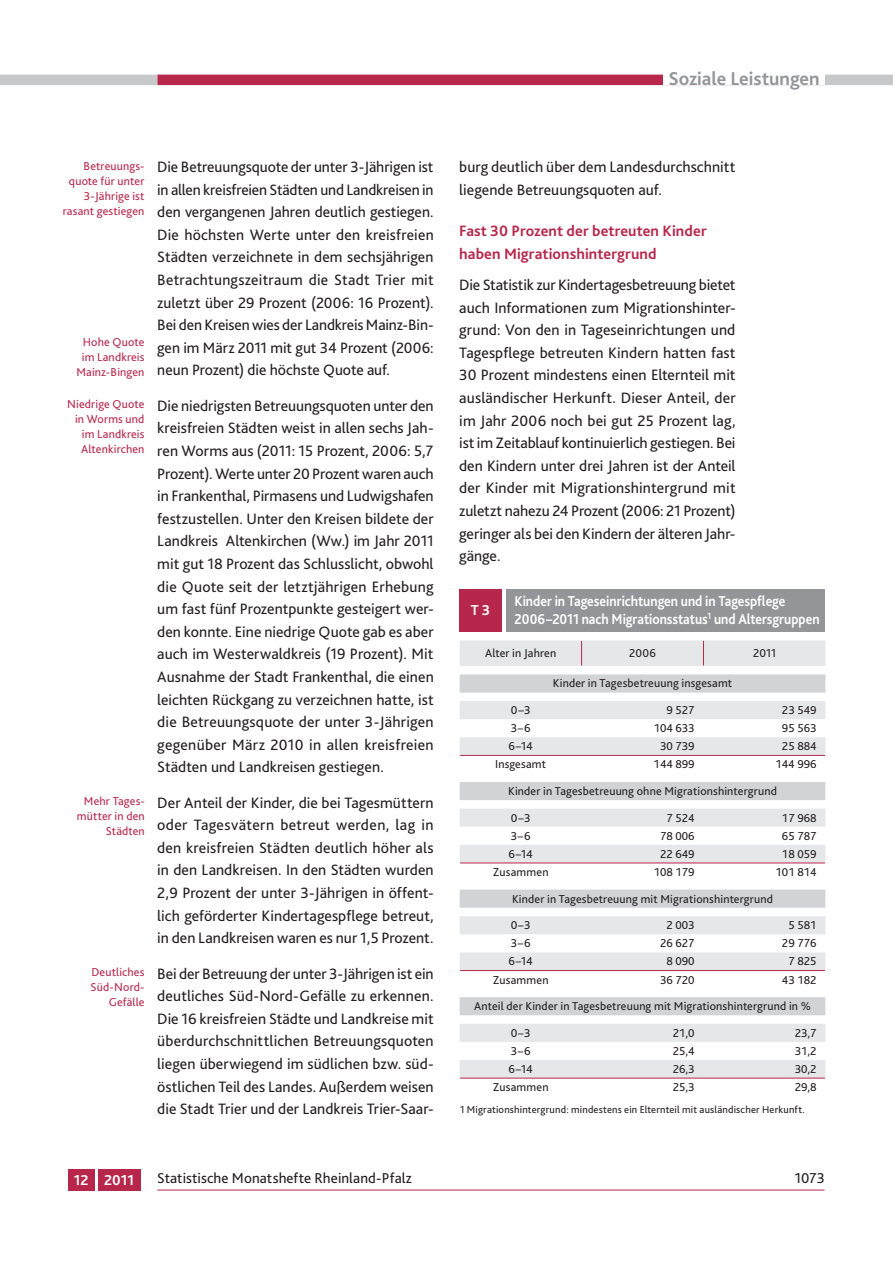
<style>
.page{position:relative;width:893px;height:1263px;background:#fff}
.page>*{position:absolute;margin:0;border:0;box-sizing:border-box;transform-origin:0 0}
.t1{font:700 19.5px "Bliss 2";color:#939598}
.t2{font:15.75px/22.6px "Bliss 2";color:#231f20;text-align:justify}
.t3{font:700 15.75px/22.6px "Bliss 2";letter-spacing:.005em;color:#b7274c}
.t4{font:700 15px/18px "Bliss 2";letter-spacing:-.005em;color:#fff;scale:.9 1}
.t5{font:15px "Bliss 2";letter-spacing:.005em;color:#231f20}
.t6{font:700 15px "Bliss 2";letter-spacing:-.005em;color:#fff}
.t7{font:12px "Bliss 2";letter-spacing:.01em;color:#231f20}
.t8{font:12px/15px "Bliss 2";letter-spacing:.015em;color:#b7274c;text-align:right}
.t9{font:10.5px "Bliss 2";letter-spacing:.015em;color:#231f20}
</style>
<div class="page">
<div style="left:157px;top:75px;width:668px;height:10px;background:#b7274c"></div>
<div style="left:0;top:75px;width:157px;height:10px;background:#c7c8ca"></div>
<hr style="left:157px;top:1190px;width:667px;height:1px;background:#b7274c">
<div style="left:825px;top:75px;width:68px;height:10px;background:#c7c8ca"></div>
<div style="left:68px;top:1169px;width:27px;height:22px;background:#b7274c"></div>
<div style="left:98px;top:1169px;width:42px;height:22px;background:#b7274c"></div>
<div style="left:663px;top:60px;width:162px;height:25px;background:#fff"></div>
<div style="left:459px;top:589px;width:43px;height:42px;background:#b7274c"></div>
<div style="left:506px;top:589px;width:319px;height:42px;background:#939598"></div>
<svg style="left:460px;top:640px;width:365px;height:438px;fill:#e6e7e8"></svg>
<svg style="left:460px;top:674px;width:365px;height:341px"></svg>
<hr style="left:460px;top:755px;width:365px;height:1px;background:#b7274c">
<hr style="left:460px;top:863px;width:365px;height:1px;background:#b7274c">
<hr style="left:460px;top:970px;width:365px;height:1px;background:#b7274c">
<hr style="left:460px;top:1078px;width:365px;height:1px;background:#b7274c">
<svg style="left:581px;top:641px;width:1px;height:25px"></svg>
<svg style="left:703px;top:641px;width:1px;height:25px"></svg>
<p class="t1" style="left:668px;top:71px;width:153px">Soziale Leistungen</p>
<p class="t8" style="left:63px;top:159px;width:83px">Betreuungs&shy;quote für unter<br>3-Jährige ist rasant gestiegen</p>
<p class="t8" style="left:76px;top:335px;width:70px;text-align:center">Hohe Quote im Landkreis<br>Mainz-Bingen</p>
<p class="t8" style="left:67px;top:398px;width:79px">Niedrige Quote in Worms und im Landkreis<br>Altenkirchen</p>
<p class="t8" style="left:77px;top:794px;width:69px">Mehr Tages&shy;mütter in den<br>Städten</p>
<p class="t8" style="left:91px;top:965px;width:56px">Deutliches<br>Süd-Nord-<br>Gefälle</p>
<p class="t2" style="left:157px;top:157px;width:278px">Die Betreuungsquote der unter 3-Jährigen ist in allen kreisfreien Städten und Landkreisen in den vergangenen Jahren deutlich gestiegen.<br>Die höchsten Werte unter den kreisfreien Städten verzeichnete in dem sechsjährigen Betrachtungszeitraum die Stadt Trier mit zuletzt über 29 Prozent (2006: 16 Prozent).<br>Bei den Kreisen wies der Landkreis Mainz-Bin&shy;gen im März 2011 mit gut 34 Prozent (2006: neun Prozent) die höchste Quote auf.</p>
<p class="t2" style="left:157px;top:396px;width:278px">Die niedrigsten Betreuungsquoten unter den kreisfreien Städten weist in allen sechs Jah&shy;ren Worms aus (2011: 15 Prozent, 2006: 5,7<br>Prozent). Werte unter 20 Prozent waren auch in Frankenthal, Pirmasens und Ludwigshafen festzustellen. Unter den Kreisen bildete der Landkreis Altenkirchen (Ww.) im Jahr 2011 mit gut 18 Prozent das Schlusslicht, obwohl die Quote seit der letztjährigen Erhebung um fast fünf Prozentpunkte gesteigert wer&shy;den konnte. Eine niedrige Quote gab es aber auch im Westerwaldkreis (19 Prozent). Mit Ausnahme der Stadt Frankenthal, die einen leichten Rückgang zu verzeichnen hatte, ist die Betreuungsquote der unter 3-Jährigen gegenüber März 2010 in allen kreisfreien Städten und Landkreisen gestiegen.</p>
<p class="t2" style="left:157px;top:793px;width:278px">Der Anteil der Kinder, die bei Tagesmüttern oder Tagesvätern betreut werden, lag in den kreisfreien Städten deutlich höher als in den Landkreisen. In den Städten wurden 2,9 Prozent der unter 3-Jährigen in öffent&shy;lich geförderter Kindertagespflege betreut, in den Landkreisen waren es nur 1,5 Prozent.</p>
<p class="t2" style="left:157px;top:963px;width:278px">Bei der Betreuung der unter 3-Jährigen ist ein deutliches Süd-Nord-Gefälle zu erkennen.<br>Die 16 kreisfreien Städte und Landkreise mit überdurchschnittlichen Betreuungsquoten liegen überwiegend im südlichen bzw. süd&shy;östlichen Teil des Landes. Außerdem weisen die Stadt Trier und der Landkreis Trier-Saar-</p>
<p class="t2" style="left:459px;top:157px;width:278px">burg deutlich über dem Landesdurchschnitt liegende Betreuungsquoten auf.</p>
<p class="t3" style="left:459px;top:221px;width:249px">Fast 30 Prozent der betreuten Kinder haben Migrationshintergrund</p>
<p class="t2" style="left:459px;top:275px;width:278px">Die Statistik zur Kindertagesbetreuung bietet auch Informationen zum Migrationshinter&shy;grund: Von den in Tageseinrichtungen und Tagespflege betreuten Kindern hatten fast 30 Prozent mindestens einen Elternteil mit ausländischer Herkunft. Dieser Anteil, der im Jahr 2006 noch bei gut 25 Prozent lag, ist im Zeitablauf kontinuierlich gestiegen. Bei den Kindern unter drei Jahren ist der Anteil der Kinder mit Migrationshintergrund mit zuletzt nahezu 24 Prozent (2006: 21 Prozent) geringer als bei den Kindern der älteren Jahr&shy;gänge.</p>
<p class="t6" style="left:471px;top:604px;width:21px">T 3</p>
<p class="t4" style="left:514px;top:594px;width:340px">Kinder in Tageseinrichtungen und in Tagespflege<br>2006–2011 nach Migrationsstatus<sup>1</sup> und Altersgruppen</p>
<p class="t7" style="left:485px;top:649px;width:73px">Alter in Jahren</p>
<p class="t7" style="left:629px;top:649px;width:28px">2006</p>
<p class="t7" style="left:753px;top:649px;width:25px">2011</p>
<p class="t7" style="left:553px;top:679px;width:181px">Kinder in Tagesbetreuung insgesamt</p>
<p class="t7" style="left:511px;top:705px;width:21px">0–3</p>
<p class="t7" style="left:666px;top:705px;width:30px">9 527</p>
<p class="t7" style="left:782px;top:705px;width:36px">23 549</p>
<p class="t7" style="left:511px;top:724px;width:21px">3–6</p>
<p class="t7" style="left:654px;top:724px;width:42px">104 633</p>
<p class="t7" style="left:782px;top:724px;width:36px">95 563</p>
<p class="t7" style="left:508px;top:742px;width:26px">6–14</p>
<p class="t7" style="left:660px;top:742px;width:36px">30 739</p>
<p class="t7" style="left:782px;top:742px;width:36px">25 884</p>
<p class="t7" style="left:495px;top:760px;width:52px">Insgesamt</p>
<p class="t7" style="left:654px;top:760px;width:42px">144 899</p>
<p class="t7" style="left:775px;top:760px;width:42px">144 996</p>
<p class="t7" style="left:508px;top:786px;width:270px">Kinder in Tagesbetreuung ohne Migrationshintergrund</p>
<p class="t7" style="left:511px;top:813px;width:21px">0–3</p>
<p class="t7" style="left:666px;top:813px;width:30px">7 524</p>
<p class="t7" style="left:782px;top:813px;width:36px">17 968</p>
<p class="t7" style="left:511px;top:831px;width:21px">3–6</p>
<p class="t7" style="left:660px;top:831px;width:36px">78 006</p>
<p class="t7" style="left:782px;top:831px;width:36px">65 787</p>
<p class="t7" style="left:508px;top:849px;width:26px">6–14</p>
<p class="t7" style="left:660px;top:849px;width:36px">22 649</p>
<p class="t7" style="left:782px;top:849px;width:36px">18 059</p>
<p class="t7" style="left:493px;top:867px;width:57px">Zusammen</p>
<p class="t7" style="left:654px;top:867px;width:42px">108 179</p>
<p class="t7" style="left:775px;top:867px;width:42px">101 814</p>
<p class="t7" style="left:512px;top:894px;width:262px">Kinder in Tagesbetreuung mit Migrationshintergrund</p>
<p class="t7" style="left:511px;top:921px;width:21px">0–3</p>
<p class="t7" style="left:666px;top:921px;width:30px">2 003</p>
<p class="t7" style="left:788px;top:921px;width:30px">5 581</p>
<p class="t7" style="left:511px;top:939px;width:21px">3–6</p>
<p class="t7" style="left:660px;top:939px;width:36px">26 627</p>
<p class="t7" style="left:782px;top:939px;width:36px">29 776</p>
<p class="t7" style="left:508px;top:957px;width:26px">6–14</p>
<p class="t7" style="left:666px;top:957px;width:30px">8 090</p>
<p class="t7" style="left:788px;top:957px;width:30px">7 825</p>
<p class="t7" style="left:493px;top:975px;width:57px">Zusammen</p>
<p class="t7" style="left:660px;top:975px;width:36px">36 720</p>
<p class="t7" style="left:782px;top:975px;width:36px">43 182</p>
<p class="t7" style="left:474px;top:1002px;width:338px">Anteil der Kinder in Tagesbetreuung mit Migrationshintergrund in %</p>
<p class="t7" style="left:511px;top:1028px;width:21px">0–3</p>
<p class="t7" style="left:673px;top:1028px;width:23px">21,0</p>
<p class="t7" style="left:795px;top:1028px;width:23px">23,7</p>
<p class="t7" style="left:511px;top:1046px;width:21px">3–6</p>
<p class="t7" style="left:673px;top:1046px;width:23px">25,4</p>
<p class="t7" style="left:795px;top:1046px;width:23px">31,2</p>
<p class="t7" style="left:508px;top:1064px;width:26px">6–14</p>
<p class="t7" style="left:673px;top:1064px;width:23px">26,3</p>
<p class="t7" style="left:795px;top:1064px;width:23px">30,2</p>
<p class="t7" style="left:493px;top:1082px;width:57px">Zusammen</p>
<p class="t7" style="left:673px;top:1082px;width:23px">25,3</p>
<p class="t7" style="left:795px;top:1082px;width:23px">29,8</p>
<p class="t9" style="left:460px;top:1105px;width:346px">1 Migrationshintergrund: mindestens ein Elternteil mit ausländischer Herkunft.</p>
<p class="t6" style="left:74px;top:1174px;width:62px">12 2011</p>
<p class="t5" style="left:157px;top:1172px;width:256px">Statistische Monatshefte Rheinland-Pfalz</p>
<p class="t5" style="left:795px;top:1172px;width:32px">1073</p>
</div>
